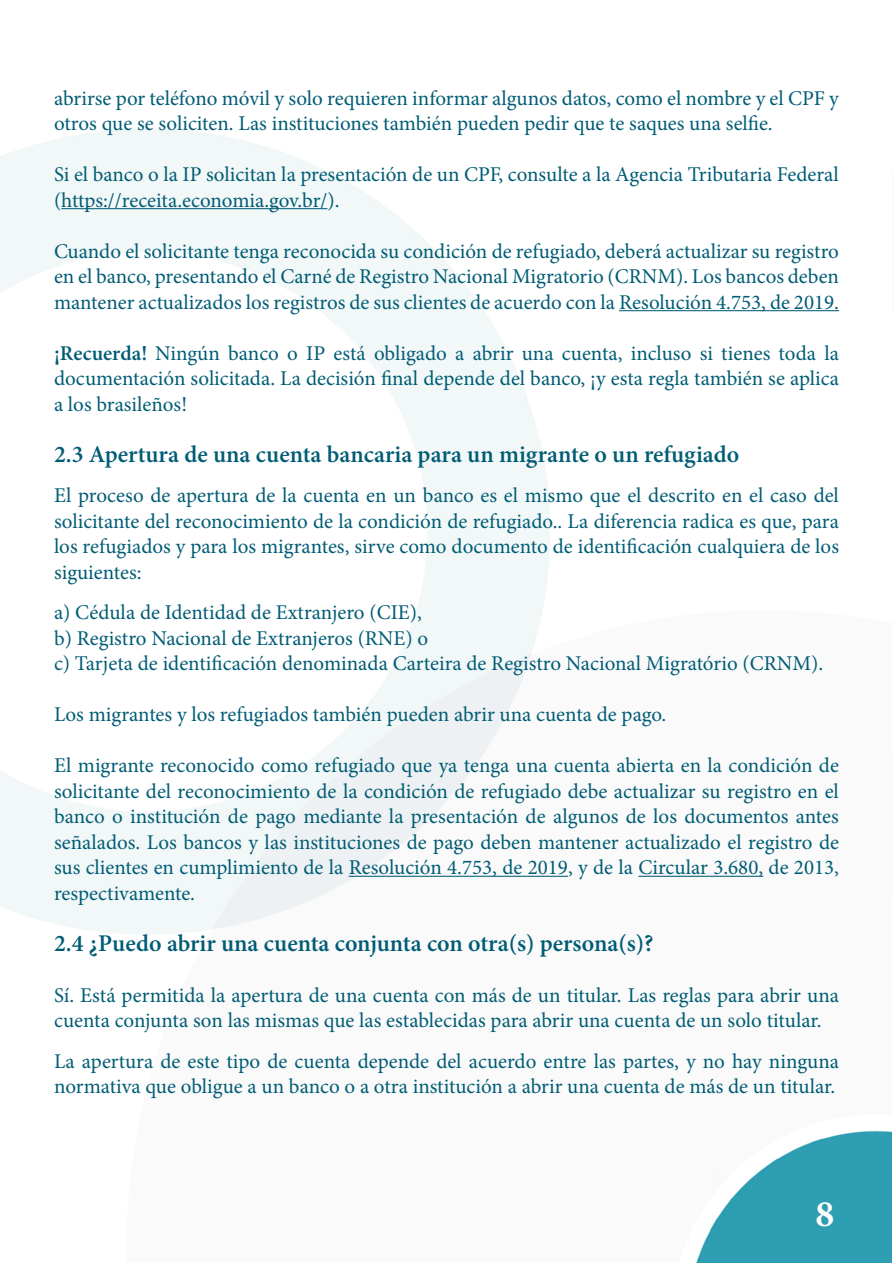
<style>
.page{position:relative;width:893px;height:1263px;background:#fff}
.page>*{position:absolute;margin:0;border:0;box-sizing:border-box;transform-origin:0 0}
.t1{font:700 37.5px "Minion Pro";color:#fff}
.t2{font:600 24px "Minion Pro";color:#005c75}
.t3{font:21px/25.5px "Minion Pro";color:#005c75}
.s1{font-weight:600}
</style>
<div class="page">
<img style="left:0;top:129px;width:893px;height:1134px">
<hr style="left:61px;top:208px;width:266px;height:1px;background:#005c75">
<hr style="left:619px;top:310px;width:220px;height:1px;background:#005c75">
<hr style="left:349px;top:876px;width:219px;height:1px;background:#005c75">
<hr style="left:638px;top:876px;width:125px;height:1px;background:#005c75">
<p class="t3" style="left:54px;top:85px;width:786px">abrirse por teléfono móvil y solo requieren informar algunos datos, como el nombre y el CPF y otros que se soliciten. Las instituciones también pueden pedir que te saques una selfie.</p>
<p class="t3" style="left:54px;top:162px;width:786px">Si el banco o la IP solicitan la presentación de un CPF, consulte a la Agencia Tributaria Federal (https://receita.economia.gov.br/).</p>
<p class="t3" style="left:54px;top:238px;width:787px;text-align:justify">Cuando el solicitante tenga reconocida su condición de refugiado, deberá actualizar su registro en el banco, presentando el Carné de Registro Nacional Migratorio (CRNM). Los bancos deben mantener actualizados los registros de sus clientes de acuerdo con la Resolución 4.753, de 2019.</p>
<p class="t3" style="left:54px;top:340px;width:786px;text-align:justify"><span class="s1">¡Recuerda!</span> Ningún banco o IP está obligado a abrir una cuenta, incluso si tienes toda la documentación solicitada. La decisión final depende del banco, ¡y esta regla también se aplica a los brasileños!</p>
<p class="t2" style="left:54px;top:437px;width:687px">2.3 Apertura de una cuenta bancaria para un migrante o un refugiado</p>
<p class="t3" style="left:54px;top:483px;width:786px;text-align:justify">El proceso de apertura de la cuenta en un banco es el mismo que el descrito en el caso del solicitante del reconocimiento de la condición de refugiado.. La diferencia radica es que, para los refugiados y para los migrantes, sirve como documento de identificación cualquiera de los siguientes:</p>
<p class="t3" style="left:54px;top:600px;width:771px">a) Cédula de Identidad de Extranjero (CIE),<br>b) Registro Nacional de Extranjeros (RNE) o<br>c) Tarjeta de identificación denominada Carteira de Registro Nacional Migratório (CRNM).</p>
<p class="t3" style="left:54px;top:702px;width:614px">Los migrantes y los refugiados también pueden abrir una cuenta de pago.</p>
<p class="t3" style="left:54px;top:753px;width:787px;text-align:justify">El migrante reconocido como refugiado que ya tenga una cuenta abierta en la condición de solicitante del reconocimiento de la condición de refugiado debe actualizar su registro en el banco o institución de pago mediante la presentación de algunos de los documentos antes señalados. Los bancos y las instituciones de pago deben mantener actualizado el registro de sus clientes en cumplimiento de la Resolución 4.753, de 2019, y de la Circular 3.680, de 2013, respectivamente.</p>
<p class="t2" style="left:54px;top:926px;width:601px">2.4 ¿Puedo abrir una cuenta conjunta con otra(s) persona(s)?</p>
<p class="t3" style="left:54px;top:982px;width:786px">Sí. Está permitida la apertura de una cuenta con más de un titular. Las reglas para abrir una cuenta conjunta son las mismas que las establecidas para abrir una cuenta de un solo titular.</p>
<p class="t3" style="left:54px;top:1048px;width:786px">La apertura de este tipo de cuenta depende del acuerdo entre las partes, y no hay ninguna normativa que obligue a un banco o a otra institución a abrir una cuenta de más de un titular.</p>
<h1 class="t1" style="left:815px;top:1188px;width:20px">8</h1>
</div>
